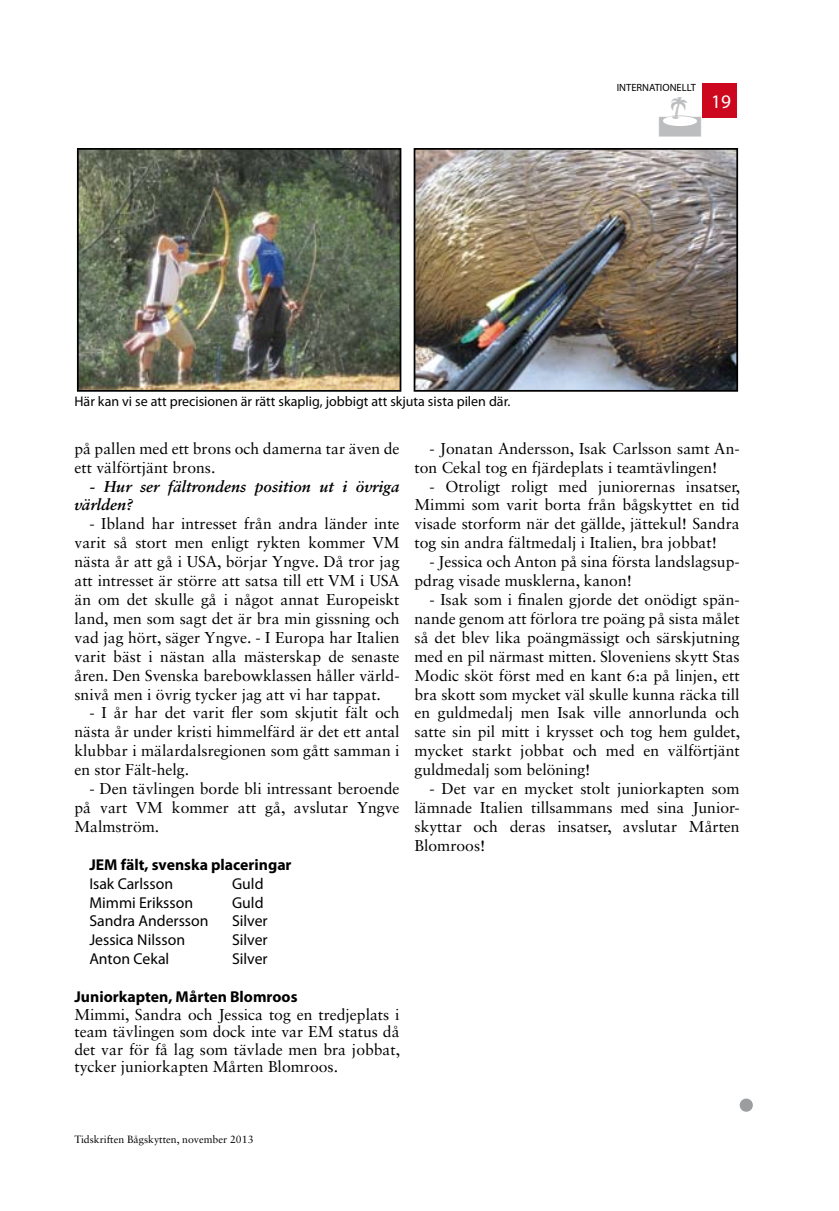
<style>
.page{position:relative;width:839px;height:1211px;background:#fff}
.page>*{position:absolute;margin:0;border:0;box-sizing:border-box;transform-origin:0 0}
.t1{font:19.25px "Myriad Pro";color:#fff}
.t2{font:15.75px/18.9px "Sabon LT Std";color:#000;text-align:justify}
.t3{font:15.75px "Myriad Pro";color:#000}
.t4{font:700 15.75px "Myriad Pro";color:#000}
.t5{font:italic 700 15.75px/18.9px "Sabon LT Std";color:#000}
.t6{font:14px "Myriad Pro";color:#000}
.t7{font:10.5px "Sabon LT Std";color:#000}
.t8{font:10.5px "Myriad Pro";color:#000}
</style>
<div class="page">
<div style="left:702px;top:83px;width:35px;height:35px;background:#cd071e"></div>
<img style="left:416px;top:151px;width:319px;height:238px">
<div style="left:413px;top:148px;width:325px;height:244px;border:2px solid #000"></div>
<img style="left:80px;top:151px;width:318px;height:238px">
<div style="left:77px;top:148px;width:324px;height:244px;border:2px solid #000"></div>
<svg style="left:739px;top:1098px;width:13px;height:13px"></svg>
<p class="t8" style="left:616px;top:81px;width:81px">INTERNATIONELLT</p>
<p class="t1" style="left:711px;top:90px;width:21px">19</p>
<p class="t6" style="left:74px;top:392px;width:437px">Här kan vi se att precisionen är rätt skaplig, jobbigt att skjuta sista pilen där.</p>
<p class="t2" style="left:74px;top:438px;width:326px">på pallen med ett brons och damerna tar även de ett välförtjänt brons.</p>
<p class="t5" style="left:74px;top:476px;width:326px;text-indent:15px">- Hur ser fältrondens position ut i övriga världen?</p>
<p class="t2" style="left:74px;top:514px;width:326px;text-indent:15px">- Ibland har intresset från andra länder inte varit så stort men enligt rykten kommer VM nästa år att gå i USA, börjar Yngve. Då tror jag att intresset är större att satsa till ett VM i USA än om det skulle gå i något annat Europeiskt land, men som sagt det är bra min gissning och vad jag hört, säger Yngve. - I Europa har Italien varit bäst i nästan alla mästerskap de senaste åren. Den Svenska barebowklassen håller värld&shy;snivå men i övrig tycker jag att vi har tappat.</p>
<p class="t2" style="left:74px;top:703px;width:326px;text-indent:15px">- I år har det varit fler som skjutit fält och nästa år under kristi himmelfärd är det ett antal klubbar i mälardalsregionen som gått samman i en stor Fält-helg.</p>
<p class="t2" style="left:74px;top:779px;width:326px;text-indent:15px">- Den tävlingen borde bli intressant beroende på vart VM kommer att gå, avslutar Yngve Malmström.</p>
<p class="t4" style="left:89px;top:854px;width:204px">JEM fält, svenska placeringar</p>
<p class="t3" style="left:89px;top:873px;width:85px">Isak Carlsson</p>
<p class="t3" style="left:232px;top:873px;width:33px">Guld</p>
<p class="t3" style="left:89px;top:892px;width:105px">Mimmi Eriksson</p>
<p class="t3" style="left:232px;top:892px;width:33px">Guld</p>
<p class="t3" style="left:89px;top:911px;width:121px">Sandra Andersson</p>
<p class="t3" style="left:232px;top:911px;width:37px">Silver</p>
<p class="t3" style="left:89px;top:930px;width:97px">Jessica Nilsson</p>
<p class="t3" style="left:232px;top:930px;width:37px">Silver</p>
<p class="t3" style="left:89px;top:949px;width:81px">Anton Cekal</p>
<p class="t3" style="left:232px;top:949px;width:37px">Silver</p>
<p class="t4" style="left:74px;top:986px;width:224px">Juniorkapten, Mårten Blomroos</p>
<p class="t2" style="left:74px;top:1005px;width:327px;line-height:17.5px">Mimmi, Sandra och Jessica tog en tredjeplats i team tävlingen som dock inte var EM status då det var för få lag som tävlade men bra jobbat, tycker juniorkapten Mårten Blomroos.</p>
<p class="t2" style="left:414px;top:438px;width:326px;text-indent:15px">- Jonatan Andersson, Isak Carlsson samt An&shy;ton Cekal tog en fjärdeplats i teamtävlingen!</p>
<p class="t2" style="left:414px;top:476px;width:327px;text-indent:15px">- Otroligt roligt med juniorernas insatser, Mimmi som varit borta från bågskyttet en tid visade storform när det gällde, jättekul! Sandra tog sin andra fältmedalj i Italien, bra jobbat!</p>
<p class="t2" style="left:414px;top:552px;width:326px;text-indent:15px">- Jessica och Anton på sina första landslagsup&shy;pdrag visade musklerna, kanon!</p>
<p class="t2" style="left:414px;top:590px;width:327px;text-indent:15px">- Isak som i finalen gjorde det onödigt spän&shy;nande genom att förlora tre poäng på sista målet så det blev lika poängmässigt och särskjutning med en pil närmast mitten. Sloveniens skytt Stas Modic sköt först med en kant 6:a på linjen, ett bra skott som mycket väl skulle kunna räcka till en guldmedalj men Isak ville annorlunda och satte sin pil mitt i krysset och tog hem guldet, mycket starkt jobbat och med en välförtjänt guldmedalj som belöning!</p>
<p class="t2" style="left:414px;top:779px;width:326px;text-indent:15px">- Det var en mycket stolt juniorkapten som lämnade Italien tillsammans med sina Junior&shy;skyttar och deras insatser, avslutar Mårten Blomroos!</p>
<p class="t7" style="left:74px;top:1133px;width:180px">Tidskriften Bågskytten, november 2013</p>
</div>
